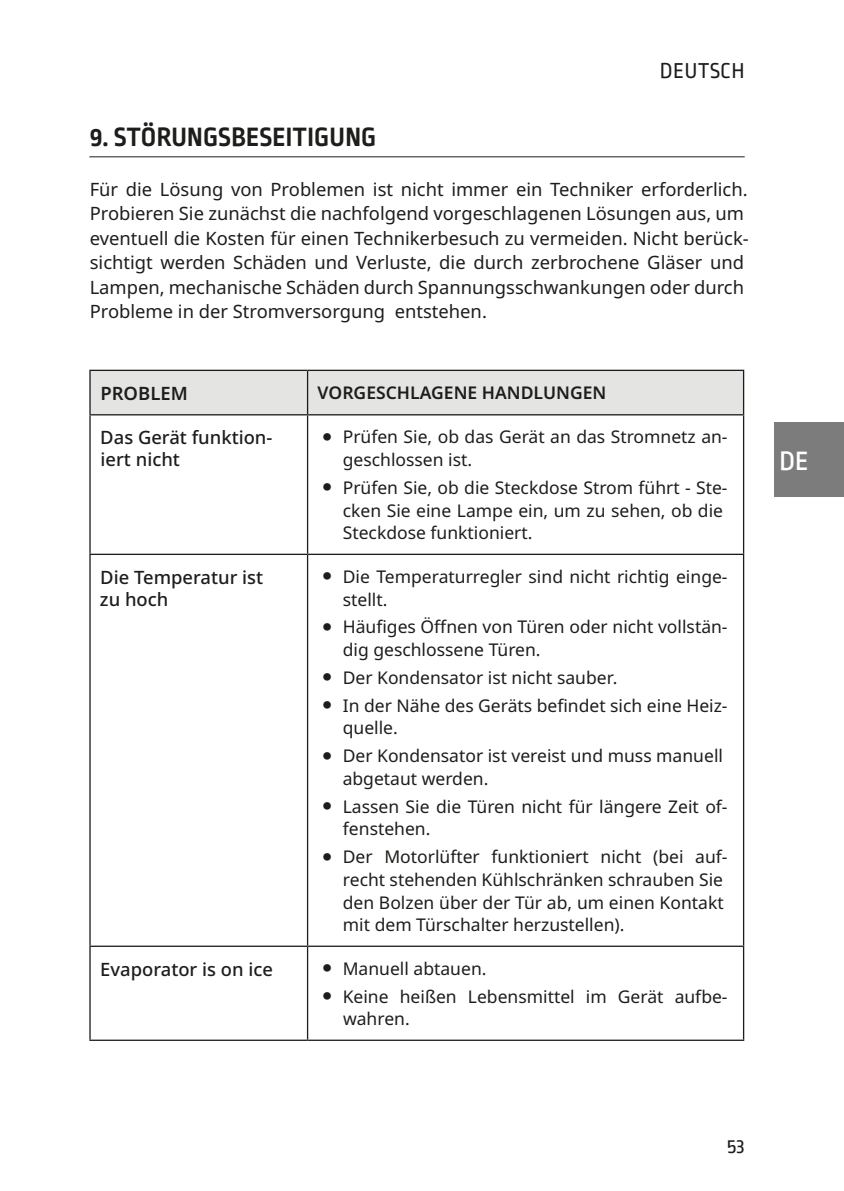
<style>
.page{position:relative;width:844px;height:1191px;background:#fff}
.page>*{position:absolute;margin:0;border:0;box-sizing:border-box;transform-origin:0 0}
.t1{font:700 28px "Ropa Sans Pro";letter-spacing:.01em;color:#1d1d1b}
.t2{font:500 28px "Ropa Sans Pro";color:#fff}
.t3{font:22.75px "Ropa Sans Pro";letter-spacing:.01em;color:#1d1d1b}
.t4{font:21px "Ropa Sans Pro";color:#1d1d1b}
.t5{font:18.38px/24.5px "Noto Sans";color:#1d1d1b}
.t6{font:500 18.38px/22.1px "Noto Sans";color:#1d1d1b}
.t7{font:600 18.38px "Noto Sans";color:#1d1d1b}
.t8{font:17.5px/22.8px "Noto Sans";color:#1d1d1b}
.t9{font:600 17.5px "Noto Sans";color:#1d1d1b}
</style>
<div class="page">
<div style="left:774px;top:422px;width:69px;height:74px;background:#7c7c7c"></div>
<hr style="left:89px;top:156px;width:655px;height:1px;background:#1d1d1b">
<div style="left:91px;top:371px;width:651px;height:43px;background:#e4e4e3"></div>
<hr style="left:89px;top:370px;width:218px;height:1px;background:#1d1d1b">
<hr style="left:89px;top:371px;width:2px;height:43px;background:#1d1d1b">
<hr style="left:307px;top:370px;width:437px;height:1px;background:#1d1d1b">
<hr style="left:307px;top:371px;width:1px;height:43px;background:#1d1d1b">
<hr style="left:742px;top:371px;width:2px;height:43px;background:#1d1d1b">
<hr style="left:89px;top:414px;width:218px;height:1px;background:#1d1d1b">
<hr style="left:89px;top:415px;width:2px;height:138px;background:#1d1d1b">
<hr style="left:307px;top:414px;width:437px;height:1px;background:#1d1d1b">
<hr style="left:307px;top:415px;width:1px;height:138px;background:#1d1d1b">
<hr style="left:742px;top:415px;width:2px;height:138px;background:#1d1d1b">
<hr style="left:89px;top:553px;width:218px;height:2px;background:#1d1d1b">
<hr style="left:89px;top:555px;width:2px;height:390px;background:#1d1d1b">
<hr style="left:307px;top:553px;width:437px;height:2px;background:#1d1d1b">
<hr style="left:307px;top:555px;width:1px;height:390px;background:#1d1d1b">
<hr style="left:742px;top:555px;width:2px;height:390px;background:#1d1d1b">
<hr style="left:89px;top:945px;width:218px;height:2px;background:#1d1d1b">
<hr style="left:89px;top:947px;width:2px;height:92px;background:#1d1d1b">
<hr style="left:307px;top:945px;width:437px;height:2px;background:#1d1d1b">
<hr style="left:307px;top:947px;width:1px;height:92px;background:#1d1d1b">
<hr style="left:742px;top:947px;width:2px;height:92px;background:#1d1d1b">
<hr style="left:89px;top:1039px;width:218px;height:2px;background:#1d1d1b">
<hr style="left:307px;top:1039px;width:437px;height:2px;background:#1d1d1b">
<h2 class="t3" style="left:659px;top:58px;width:86px">DEUTSCH</h2>
<h1 class="t1" style="left:90px;top:121px;width:288px">9. STÖRUNGSBESEITIGUNG</h1>
<p class="t5" style="left:90px;top:177px;width:660px">Für die Lösung von Problemen ist nicht immer ein Techniker erforderlich.<br>Probieren Sie zunächst die nachfolgend vorgeschlagenen Lösungen aus, um eventuell die Kosten für einen Technikerbesuch zu vermeiden. Nicht berück&shy;sichtigt werden Schäden und Verluste, die durch zerbrochene Gläser und Lampen, mechanische Schäden durch Spannungsschwankungen oder durch Probleme in der Stromversorgung entstehen.</p>
<p class="t7" style="left:100px;top:380px;width:89px">PROBLEM</p>
<p class="t9" style="left:317px;top:380px;width:290px">VORGESCHLAGENE HANDLUNGEN</p>
<p class="t6" style="left:100px;top:427px;width:174px">Das Gerät funktion&shy;iert nicht</p>
<p class="t8" style="left:342px;top:426px;width:386px">Prüfen Sie, ob das Gerät an das Stromnetz an&shy;geschlossen ist.</p>
<p class="t8" style="left:342px;top:476px;width:386px">Prüfen Sie, ob die Steckdose Strom führt - Ste&shy;cken Sie eine Lampe ein, um zu sehen, ob die<br>Steckdose funktioniert.</p>
<p class="t6" style="left:100px;top:566px;width:165px">Die Temperatur ist zu hoch</p>
<p class="t8" style="left:342px;top:565px;width:386px">Die Temperaturregler sind nicht richtig einge&shy;stellt.</p>
<p class="t8" style="left:342px;top:616px;width:386px">Häufiges Öffnen von Türen oder nicht vollstän&shy;dig geschlossene Türen.</p>
<p class="t8" style="left:342px;top:664px;width:386px;line-height:27.7px">Der Kondensator ist nicht sauber.<br>In der Nähe des Geräts befindet sich eine Heiz-</p>
<p class="t8" style="left:342px;top:714px;width:381px;line-height:27.7px">quelle.<br>Der Kondensator ist vereist und muss manuell</p>
<p class="t8" style="left:342px;top:765px;width:386px;line-height:27.7px">abgetaut werden.<br>Lassen Sie die Türen nicht für längere Zeit of-</p>
<p class="t8" style="left:342px;top:815px;width:386px;line-height:27.7px">fenstehen.<br>Der Motorlüfter funktioniert nicht (bei auf-</p>
<p class="t8" style="left:342px;top:868px;width:382px;text-align:justify">recht stehenden Kühlschränken schrauben Sie den Bolzen über der Tür ab, um einen Kontakt mit dem Türschalter herzustellen).</p>
<p class="t6" style="left:100px;top:958px;width:174px">Evaporator is on ice</p>
<p class="t8" style="left:342px;top:955px;width:386px;line-height:27.7px">Manuell abtauen.<br>Keine heißen Lebensmittel im Gerät aufbe-</p>
<p class="t8" style="left:343px;top:1008px;width:68px">wahren.</p>
<h1 class="t2" style="left:779px;top:446px;width:31px">DE</h1>
<p class="t4" style="left:727px;top:1135px;width:19px">53</p>
</div>
